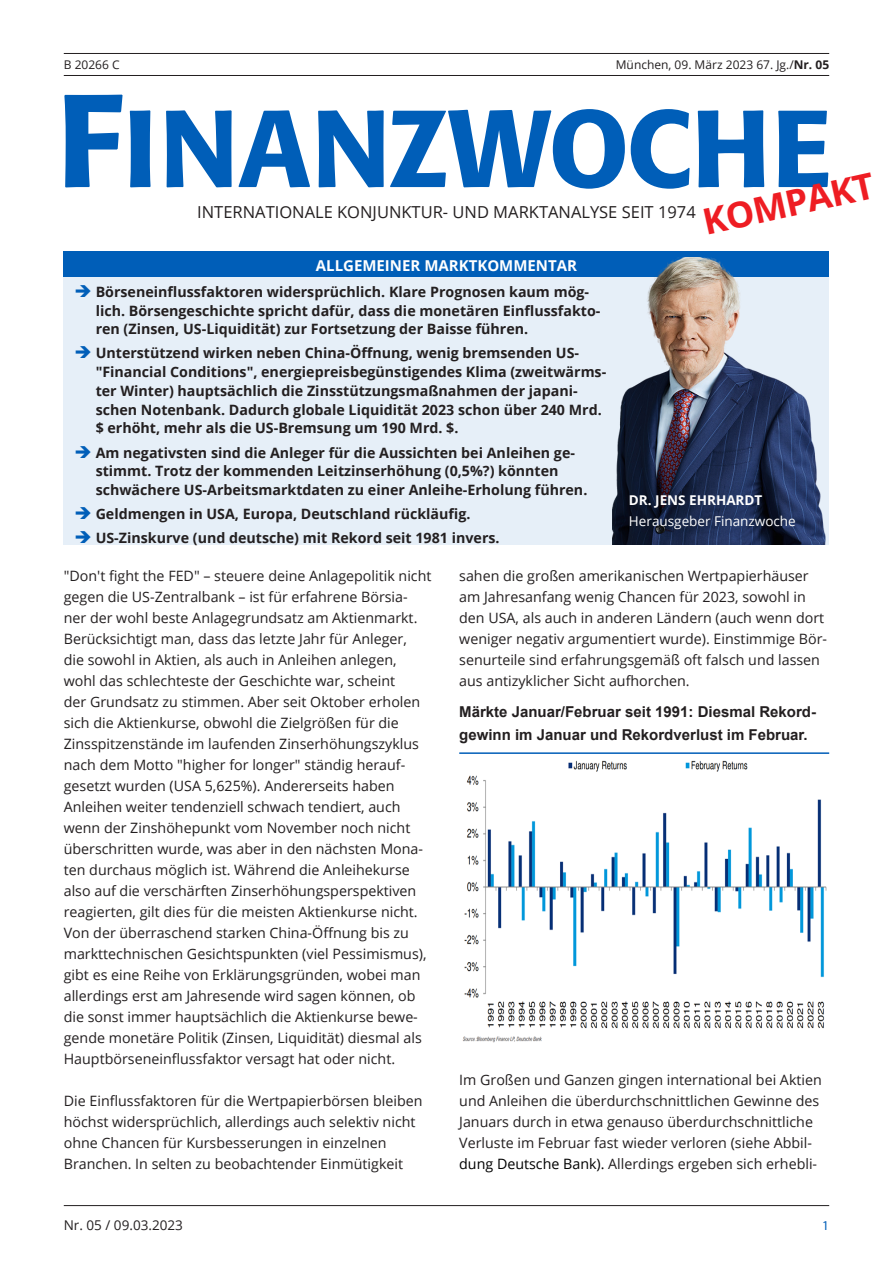
<style>
.page{position:relative;width:893px;height:1263px;background:#fff}
.page>*{position:absolute;margin:0;border:0;box-sizing:border-box;transform-origin:0 0}
.Kopfzeile{font:700 36px "Open Sans";color:#ee1d23}
.t1{font:16.5px "Open Sans";color:#231f20}
.Grafik_Headline{font:700 15px/22.5px "Arial";color:#231f20}
.t2{font:700 15px "Open Sans";color:#fff}
.Fließtext{font:14.25px/21px "Open Sans";color:#231f20}
.t3{font:700 14.25px/18.8px "Open Sans";color:#231f20}
.Fließtext-2{font:13.5px "Open Sans";color:#fff}
.t4{font:13.5px "Open Sans";color:#231f20}
.Fließtext-3{font:700 13.5px "Open Sans";color:#fff}
.t5{font:13.5px "Myriad Pro";color:#005eb8}
.t6{font:12px "Open Sans";color:#231f20}
.s1{font-weight:700}
.s2{color:#000}
</style>
<div class="page">
<svg style="left:64px;top:95px;width:59px;height:92px"></svg>
<svg style="left:130px;top:110px;width:21px;height:77px;background:#146abd"></svg>
<svg style="left:166px;top:110px;width:66px;height:77px"></svg>
<svg style="left:239px;top:110px;width:71px;height:77px"></svg>
<svg style="left:318px;top:110px;width:66px;height:77px"></svg>
<svg style="left:390px;top:109px;width:235px;height:80px"></svg>
<svg style="left:631px;top:109px;width:59px;height:80px"></svg>
<svg style="left:698px;top:110px;width:66px;height:77px"></svg>
<svg style="left:778px;top:111px;width:50px;height:76px"></svg>
<hr style="left:64px;top:1205px;width:765px;height:1px;background:#231f20">
<div style="left:64px;top:264px;width:765px;height:281px;background:#e6eff8"></div>
<hr style="left:64px;top:53px;width:765px;height:1px;background:#231f20">
<hr style="left:64px;top:75px;width:765px;height:1px;background:#231f20">
<div style="left:64px;top:251px;width:765px;height:25px;background:#005eb8"></div>
<hr style="left:459px;top:752px;width:370px;height:2px;background:#005eb8">
<img style="left:462px;top:760px;width:365px;height:283px">
<img style="left:612px;top:258px;width:214px;height:286px">
<p class="t6" style="left:64px;top:56px;width:57px">B 20266 C</p>
<p class="t6" style="left:616px;top:56px;width:215px">München, 09. März 2023 67. Jg./<span class="s1">Nr. 05</span></p>
<p class="t1" style="left:197px;top:201px;width:500px">INTERNATIONALE KONJUNKTUR- UND MARKTANALYSE SEIT 1974</p>
<p class="Kopfzeile" style="left:698px;top:198px;width:176px;rotate:-13deg">KOMPAKT</p>
<p class="t2" style="left:316px;top:255px;width:263px">ALLGEMEINER MARKTKOMMENTAR</p>
<p class="t3" style="left:96px;top:282px;width:506px">Börseneinflussfaktoren widersprüchlich. Klare Prognosen kaum mög&shy;lich. Börsengeschichte spricht dafür, dass die monetären Einflussfakto&shy;ren (Zinsen, US-Liquidität) zur Fortsetzung der Baisse führen.</p>
<p class="t3" style="left:96px;top:344px;width:512px">Unterstützend wirken neben China-Öffnung, wenig bremsenden US-"Financial Conditions", energiepreisbegünstigendes Klima (zweitwärms&shy;ter Winter) hauptsächlich die Zinsstützungsmaßnahmen der japani&shy;schen Notenbank. Dadurch globale Liquidität 2023 schon über 240 Mrd. $ erhöht, mehr als die US-Bremsung um 190 Mrd. $.</p>
<p class="t3" style="left:96px;top:443px;width:493px">Am negativsten sind die Anleger für die Aussichten bei Anleihen ge&shy;stimmt. Trotz der kommenden Leitzinserhöhung (0,5%?) könnten schwächere US-Arbeitsmarktdaten zu einer Anleihe-Erholung führen.</p>
<p class="t3" style="left:96px;top:504px;width:376px">Geldmengen in USA, Europa, Deutschland rückläufig.</p>
<p class="t3" style="left:96px;top:528px;width:405px">US-Zinskurve (und deutsche) mit Rekord seit 1981 invers.</p>
<p class="Fließtext" style="left:64px;top:565px;width:369px">"Don't fight the FED" – steuere deine Anlagepolitik nicht gegen die US-Zentralbank – ist für erfahrene Börsia&shy;ner der wohl beste Anlagegrundsatz am Aktienmarkt.<br>Berücksichtigt man, dass das letzte Jahr für Anleger,<br>die sowohl in Aktien, als auch in Anleihen anlegen, wohl das schlechteste der Geschichte war, scheint<br>der Grundsatz zu stimmen. Aber seit Oktober erholen sich die Aktienkurse, obwohl die Zielgrößen für die Zinsspitzenstände im laufenden Zinserhöhungszyklus nach dem Motto "higher for longer" ständig herauf&shy;gesetzt wurden (USA 5,625%). Andererseits haben Anleihen weiter tendenziell schwach tendiert, auch wenn der Zinshöhepunkt vom November noch nicht überschritten wurde, was aber in den nächsten Mona&shy;ten durchaus möglich ist. Während die Anleihekurse also auf die verschärften Zinserhöhungsperspektiven reagierten, gilt dies für die meisten Aktienkurse nicht.<br>Von der überraschend starken China-Öffnung bis zu markttechnischen Gesichtspunkten (viel Pessimismus), gibt es eine Reihe von Erklärungsgründen, wobei man allerdings erst am Jahresende wird sagen können, ob die sonst immer hauptsächlich die Aktienkurse bewe&shy;gende monetäre Politik (Zinsen, Liquidität) diesmal als Hauptbörseneinflussfaktor versagt hat oder nicht.</p>
<p class="Fließtext" style="left:64px;top:1090px;width:360px">Die Einflussfaktoren für die Wertpapierbörsen bleiben höchst widersprüchlich, allerdings auch selektiv nicht ohne Chancen für Kursbesserungen in einzelnen Branchen. In selten zu beobachtender Einmütigkeit</p>
<p class="Fließtext-3" style="left:629px;top:491px;width:135px">DR. JENS EHRHARDT</p>
<p class="Fließtext-2" style="left:629px;top:512px;width:168px">Herausgeber Finanzwoche</p>
<p class="Fließtext" style="left:459px;top:565px;width:369px">sahen die großen amerikanischen Wertpapierhäuser am Jahresanfang wenig Chancen für 2023, sowohl in den USA, als auch in anderen Ländern (auch wenn dort weniger negativ argumentiert wurde). Einstimmige Bör&shy;senurteile sind erfahrungsgemäß oft falsch und lassen aus antizyklicher Sicht aufhorchen.</p>
<p class="Grafik_Headline" style="left:459px;top:701px;width:358px">Märkte Januar/Februar seit 1991: Diesmal Rekord&shy;gewinn im Januar und Rekordverlust im Februar.</p>
<p class="Fließtext" style="left:459px;top:1069px;width:364px">Im Großen und Ganzen gingen international bei Aktien und Anleihen die überdurchschnittlichen Gewinne des Januars durch in etwa genauso überdurchschnittliche Verluste im Februar fast wieder verloren (siehe Abbil&shy;<span class="s2">dung Deutsche Bank).</span> Allerdings ergeben sich erhebli-</p>
<p class="t4" style="left:64px;top:1215px;width:121px">Nr. 05 / 09.03.2023</p>
<p class="t5" style="left:822px;top:1217px;width:8px">1</p>
</div>
